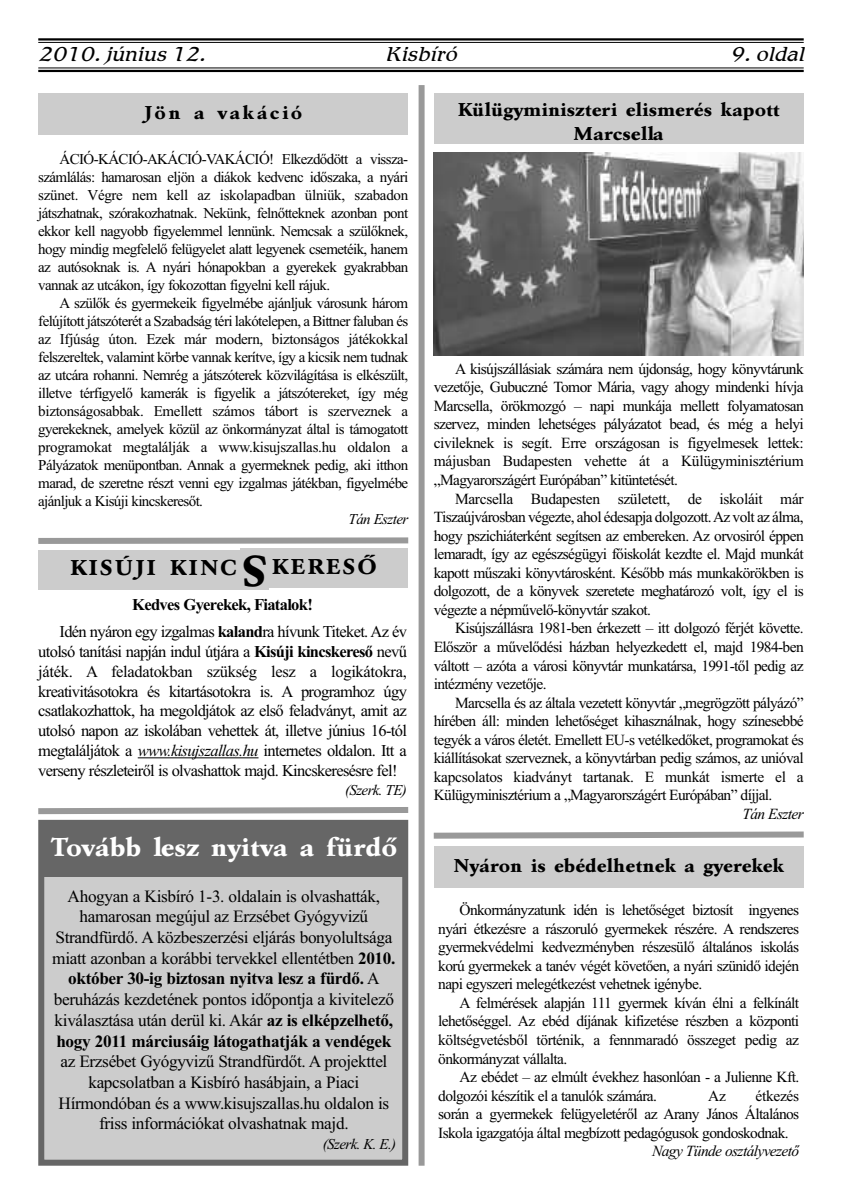
<style>
.page{position:relative;width:842px;height:1204px;background:#fff}
.page>*{position:absolute;margin:0;border:0;box-sizing:border-box;transform-origin:0 0}
.t1{font:45px "URW Garamond TOT Ext Bol EW";color:#000}
.t2{font:27px "URW Garamond TOT Ext Bol EW";color:#fff}
.t3{font:22.5px "URW Garamond TOT Ext Bol EW";letter-spacing:.09em;color:#000}
.t4{font:italic 300 21px "Schadow Ant DOT";color:#000;scale:1.1 1}
.t5{font:19.5px/23.4px "URW Garamond TOT Ext Bol EW";color:#000;text-align:center}
.t6{font:19.5px "URW Garamond TOT Ext Bol EW";letter-spacing:.12em;color:#000}
.t7{font:17.25px/20.7px "Times New Roman";letter-spacing:-.02em;color:#000;text-align:center}
.t8{font:16.5px/19.8px "Times New Roman";letter-spacing:-.04em;color:#000}
.t9{font:15.45px/18.6px "Times New Roman";letter-spacing:-.04em;color:#000;text-align:justify}
.t10{font:italic 15.45px "Times New Roman";letter-spacing:-.04em;color:#000}
.t11{font:15px/18px "Times New Roman";letter-spacing:-.04em;color:#000;text-align:justify}
.t12{font:italic 15px "Times New Roman";letter-spacing:-.04em;color:#000}
.s1{font-weight:700}
.s2{font-style:italic}
</style>
<div class="page">
<hr style="left:38px;top:38px;width:766px;height:3px;background:#000">
<hr style="left:38px;top:42px;width:766px;height:1px;background:#000">
<hr style="left:38px;top:68px;width:766px;height:1px;background:#000">
<hr style="left:38px;top:70px;width:766px;height:2px;background:#000">
<div style="left:419px;top:85px;width:6px;height:1080px;background:#999"></div>
<div style="left:38px;top:94px;width:370px;height:41px;background:#ccc"></div>
<div style="left:434px;top:846px;width:370px;height:41px;background:#ccc"></div>
<svg style="left:38px;top:537px;width:371px;height:7px;background:#a7a7a7"></svg>
<svg style="left:38px;top:807px;width:371px;height:8px"></svg>
<svg style="left:433px;top:831px;width:371px;height:8px"></svg>
<div style="left:38px;top:550px;width:231px;height:39px;background:#ccc"></div>
<div style="left:240px;top:549px;width:168px;height:39px;background:#ccc"></div>
<div style="left:40px;top:820px;width:368px;height:56px;background:#666"></div>
<div style="left:434px;top:94px;width:370px;height:50px;background:#ccc"></div>
<hr style="left:138px;top:757px;width:120px;height:1px;background:#000">
<div style="left:40px;top:877px;width:368px;height:287px;background:#ccc"></div>
<img style="left:434px;top:152px;width:370px;height:203px">
<div style="left:38px;top:819px;width:370px;height:346px;border:6px solid #666"></div>
<h3 class="t4" style="left:38px;top:42px;width:157px">2010. június 12.</h3>
<h3 class="t4" style="left:385px;top:42px;width:70px">Kisbíró</h3>
<h3 class="t4" style="left:730px;top:42px;width:69px">9. oldal</h3>
<p class="t6" style="left:144px;top:101px;width:160px">Jön a vakáció</p>
<p class="t11" style="left:38px;top:150px;width:371px;text-indent:21px">ÁCIÓ-KÁCIÓ-AKÁCIÓ-VAKÁCIÓ! Elkezdődött a vissza&shy;számlálás: hamarosan eljön a diákok kedvenc időszaka, a nyári szünet. Végre nem kell az iskolapadban ülniük, szabadon játszhatnak, szórakozhatnak. Nekünk, felnőtteknek azonban pont ekkor kell nagyobb figyelemmel lennünk. Nemcsak a szülőknek, hogy mindig megfelelő felügyelet alatt legyenek csemetéik, hanem az autósoknak is. A nyári hónapokban a gyerekek gyakrabban vannak az utcákon, így fokozottan figyelni kell rájuk.</p>
<p class="t11" style="left:38px;top:294px;width:371px;text-indent:21px">A szülők és gyermekeik figyelmébe ajánljuk városunk három felújított játszóterét a Szabadság téri lakótelepen, a Bittner faluban és az Ifjúság úton. Ezek már modern, biztonságos játékokkal felszereltek, valamint körbe vannak kerítve, így a kicsik nem tudnak az utcára rohanni. Nemrég a játszóterek közvilágítása is elkészült, illetve térfigyelő kamerák is figyelik a játszótereket, így még biztonságosabbak. Emellett számos tábort is szerveznek a gyerekeknek, amelyek közül az önkormányzat által is támogatott programokat megtalálják a www.kisujszallas.hu oldalon a Pályázatok menüpontban. Annak a gyermeknek pedig, aki itthon marad, de szeretne részt venni egy izgalmas játékban, figyelmébe ajánljuk a Kisúji kincskeresőt.</p>
<p class="t12" style="left:349px;top:510px;width:61px">Tán Eszter</p>
<h1 class="t1" style="left:267px;top:597px;width:27px;rotate:-180deg">S</h1>
<h3 class="t3" style="left:70px;top:554px;width:168px">KISÚJI KINC</h3>
<h3 class="t3" style="left:272px;top:553px;width:106px">KERESŐ</h3>
<p class="t8" style="left:60px;top:591px;width:349px;line-height:27px;text-indent:73px"><span class="s1">Kedves Gyerekek, Fiatalok!<br></span>Idén nyáron egy izgalmas <span class="s1">kaland</span>ra hívunk Titeket. Az év</p>
<p class="t8" style="left:38px;top:641px;width:370px;text-align:justify">utolsó tanítási napján indul útjára a <span class="s1">Kisúji kincskereső</span> nevű játék. A feladatokban szükség lesz a logikátokra, kreativitásotokra és kitartásotokra is. A programhoz úgy csatlakozhattok, ha megoldjátok az első feladványt, amit az utolsó napon az iskolában vehettek át, illetve június 16-tól megtaláljátok a <span class="s2">www.kisujszallas.hu</span> internetes oldalon. Itt a verseny részleteiről is olvashattok majd. Kincskeresésre fel!</p>
<p class="t12" style="left:345px;top:780px;width:63px">(Szerk. TE)</p>
<h2 class="t2" style="left:50px;top:830px;width:348px">Tovább lesz nyitva a fürdő</h2>
<p class="t7" style="left:52px;top:885px;width:345px">Ahogyan a Kisbíró 1-3. oldalain is olvashatták, hamarosan megújul az Erzsébet Gyógyvizű Strandfürdő. A közbeszerzési eljárás bonyolultsága miatt azonban a korábbi tervekkel ellentétben <span class="s1">2010. október 30-ig biztosan nyitva lesz a fürdő.</span> A beruházás kezdetének pontos időpontja a kivitelező kiválasztása után derül ki. Akár <span class="s1">az is elképzelhető, hogy 2011 márciusáig látogathatják a vendégek</span></p>
<p class="t7" style="left:59px;top:1050px;width:332px">az Erzsébet Gyógyvizű Strandfürdőt. A projekttel kapcsolatban a Kisbíró hasábjain, a Piaci Hírmondóban és a www.kisujszallas.hu oldalon is friss információkat olvashatnak majd.</p>
<p class="t12" style="left:323px;top:1134px;width:75px">(Szerk. K. E.)</p>
<p class="t5" style="left:458px;top:98px;width:323px">Külügyminiszteri elismerés kapott<br>Marcsella</p>
<p class="t9" style="left:434px;top:359px;width:371px;text-indent:21px">A kisújszállásiak számára nem újdonság, hogy könyvtárunk vezetője, Gubuczné Tomor Mária, vagy ahogy mindenki hívja Marcsella, örökmozgó – napi munkája mellett folyamatosan szervez, minden lehetséges pályázatot bead, és még a helyi civileknek is segít. Erre országosan is figyelmesek lettek: májusban Budapesten vehette át a Külügyminisztérium „Magyarországért Európában” kitüntetését.</p>
<p class="t9" style="left:434px;top:489px;width:371px;text-indent:21px">Marcsella Budapesten született, de iskoláit már Tiszaújvárosban végezte, ahol édesapja dolgozott.Az volt az álma, hogy pszichiáterként segítsen az embereken. Az orvosiról éppen lemaradt, így az egészségügyi főiskolát kezdte el. Majd munkát kapott műszaki könyvtárosként. Később más munkakörökben is dolgozott, de a könyvek szeretete meghatározó volt, így el is végezte a népművelő-könyvtár szakot.</p>
<p class="t9" style="left:434px;top:618px;width:371px;text-indent:21px">Kisújszállásra 1981-ben érkezett – itt dolgozó férjét követte.<br>Először a művelődési házban helyezkedett el, majd 1984-ben váltott – azóta a városi könyvtár munkatársa, 1991-től pedig az intézmény vezetője.</p>
<p class="t9" style="left:434px;top:693px;width:371px;text-indent:21px">Marcsella és az általa vezetett könyvtár „megrögzött pályázó” hírében áll: minden lehetőséget kihasználnak, hogy színesebbé tegyék a város életét. Emellett EU-s vetélkedőket, programokat és kiállításokat szerveznek, a könyvtárban pedig számos, az unióval kapcsolatos kiadványt tartanak. E munkát ismerte el a Külügyminisztérium a „Magyarországért Európában” díjjal.</p>
<p class="t10" style="left:742px;top:804px;width:63px">Tán Eszter</p>
<p class="t5" style="left:454px;top:853px;width:332px">Nyáron is ebédelhetnek a gyerekek</p>
<p class="t9" style="left:438px;top:900px;width:362px;text-indent:21px">Önkormányzatunk idén is lehetőséget biztosít ingyenes nyári étkezésre a rászoruló gyermekek részére. A rendszeres gyermekvédelmi kedvezményben részesülő általános iskolás korú gyermekek a tanév végét követően, a nyári szünidő idején napi egyszeri melegétkezést vehetnek igénybe.</p>
<p class="t9" style="left:438px;top:993px;width:362px;text-indent:21px">A felmérések alapján 111 gyermek kíván élni a felkínált lehetőséggel. Az ebéd díjának kifizetése részben a központi költségvetésből történik, a fennmaradó összeget pedig az önkormányzat vállalta.</p>
<p class="t9" style="left:438px;top:1067px;width:362px;text-indent:21px">Az ebédet – az elmúlt évekhez hasonlóan - a Julienne Kft. dolgozói készítik el a tanulók számára.</p>
<p class="t9" style="left:438px;top:1085px;width:362px;text-indent:317px">étkezés során a gyermekek felügyeletéről az Arany János Általános Iskola igazgatója által megbízott pedagógusok gondoskodnak.</p>
<p class="t10" style="left:652px;top:1141px;width:149px">Nagy Tünde osztályvezető</p>
<p class="t9" style="left:708px;top:1085px;width:19px">Az</p>
</div>
